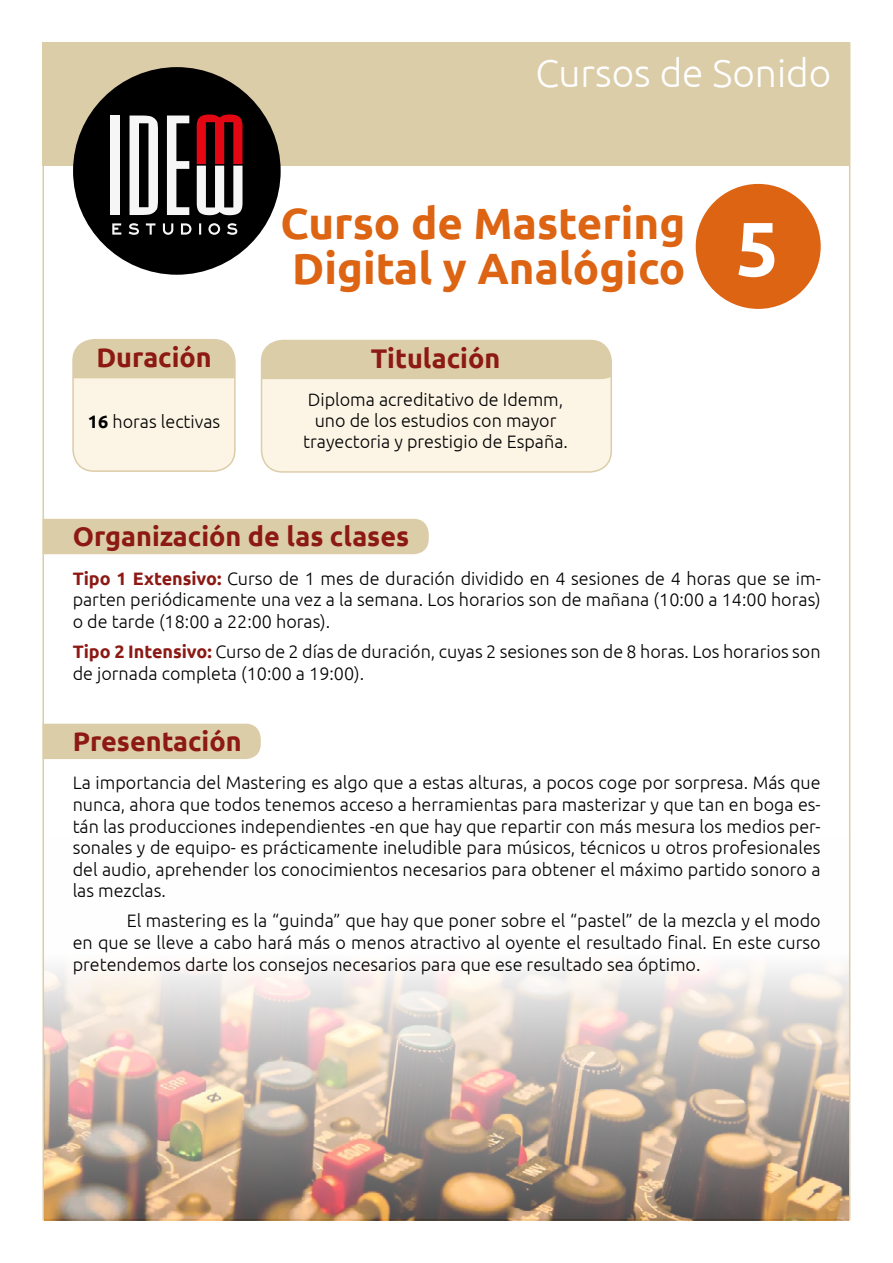
<style>
.page{position:relative;width:893px;height:1263px;background:#fff}
.page>*{position:absolute;margin:0;border:0;box-sizing:border-box;transform-origin:0 0}
.t1{font:700 43.8px/44.4px "Ubuntu";color:#dc6413}
.t2{font:300 38.7px "Ubuntu";color:#fff}
.t3{font:700 27px "Ubuntu";color:#8c1913}
.t4{font:300 18px/21.6px "Ubuntu";color:#000;text-align:justify}
.s1{font-weight:700}
.s2{font-weight:700;color:#8c1913}
</style>
<div class="page">
<div style="left:43px;top:43px;width:807px;height:123px;background:#dccda9"></div>
<div style="left:73px;top:67px;width:208px;height:208px;background:#000;border-radius:50%"></div>
<div style="left:111px;top:116px;width:9px;height:99px;background:#f6f6f6"></div>
<svg style="left:130px;top:116px;width:28px;height:99px"></svg>
<svg style="left:167px;top:116px;width:22px;height:99px"></svg>
<svg style="left:197px;top:114px;width:46px;height:101px"></svg>
<svg style="left:112px;top:223px;width:125px;height:12px"></svg>
<img style="left:44px;top:963px;width:805px;height:257px">
<div style="left:261px;top:340px;width:350px;height:132px;background:#fcf5e5;border-radius:21px"></div>
<div style="left:261px;top:340px;width:348px;height:39px;background:#dccda9"></div>
<div style="left:261px;top:340px;width:351px;height:133px;border:2px solid #dccda9;border-radius:21px"></div>
<div style="left:43px;top:724px;width:218px;height:35px;background:#dccda9"></div>
<div style="left:43px;top:519px;width:386px;height:35px;background:#dccda9"></div>
<div style="left:696px;top:184px;width:125px;height:125px;background:#dc6413;border-radius:50%"></div>
<div style="left:73px;top:340px;width:162px;height:131px;background:#fcf5e5;border-radius:21px"></div>
<div style="left:75px;top:340px;width:158px;height:38px;background:#dccda9"></div>
<div style="left:72px;top:339px;width:164px;height:133px;border:2px solid #dccda9;border-radius:21px"></div>
<h2 class="t2" style="left:535px;top:50px;width:297px">Cursos de Sonido</h2>
<h3 class="t3" style="left:96px;top:341px;width:117px">Duración</h3>
<p class="t4" style="left:88px;top:410px;width:134px"><span class="s1">16</span> horas lectivas</p>
<h1 class="t1" style="left:281px;top:201px;width:500px">Curso de Mastering<br>Digital y Analógico <sup>5</sup></h1>
<h3 class="t3" style="left:371px;top:342px;width:131px">Titulación</h3>
<p class="t4" style="left:303px;top:389px;width:266px;line-height:21px;text-align:center">Diploma acreditativo de Idemm, uno de los estudios con mayor trayectoria y prestigio de España.</p>
<h3 class="t3" style="left:73px;top:520px;width:338px">Organización de las clases</h3>
<p class="t4" style="left:73px;top:567px;width:750px"><span class="s2">Tipo 1 Extensivo:</span> Curso de 1 mes de duración dividido en 4 sesiones de 4 horas que se im&shy;parten periódicamente una vez a la semana. Los horarios son de mañana (10:00 a 14:00 horas) o de tarde (18:00 a 22:00 horas).</p>
<p class="t4" style="left:73px;top:640px;width:749px"><span class="s2">Tipo 2 Intensivo:</span> Curso de 2 días de duración, cuyas 2 sesiones son de 8 horas. Los horarios son de jornada completa (10:00 a 19:00).</p>
<h3 class="t3" style="left:73px;top:725px;width:171px">Presentación</h3>
<p class="t4" style="left:73px;top:772px;width:749px">La importancia del Mastering es algo que a estas alturas, a pocos coge por sorpresa. Más que nunca, ahora que todos tenemos acceso a herramientas para masterizar y que tan en boga es&shy;tán las producciones independientes -en que hay que repartir con más mesura los medios per&shy;sonales y de equipo- es prácticamente ineludible para músicos, técnicos u otros profesionales del audio, aprehender los conocimientos necesarios para obtener el máximo partido sonoro a las mezclas.</p>
<p class="t4" style="left:73px;top:910px;width:749px;text-indent:54px">El mastering es la “guinda” que hay que poner sobre el “pastel” de la mezcla y el modo en que se lleve a cabo hará más o menos atractivo al oyente el resultado final. En este curso pretendemos darte los consejos necesarios para que ese resultado sea óptimo.</p>
</div>
